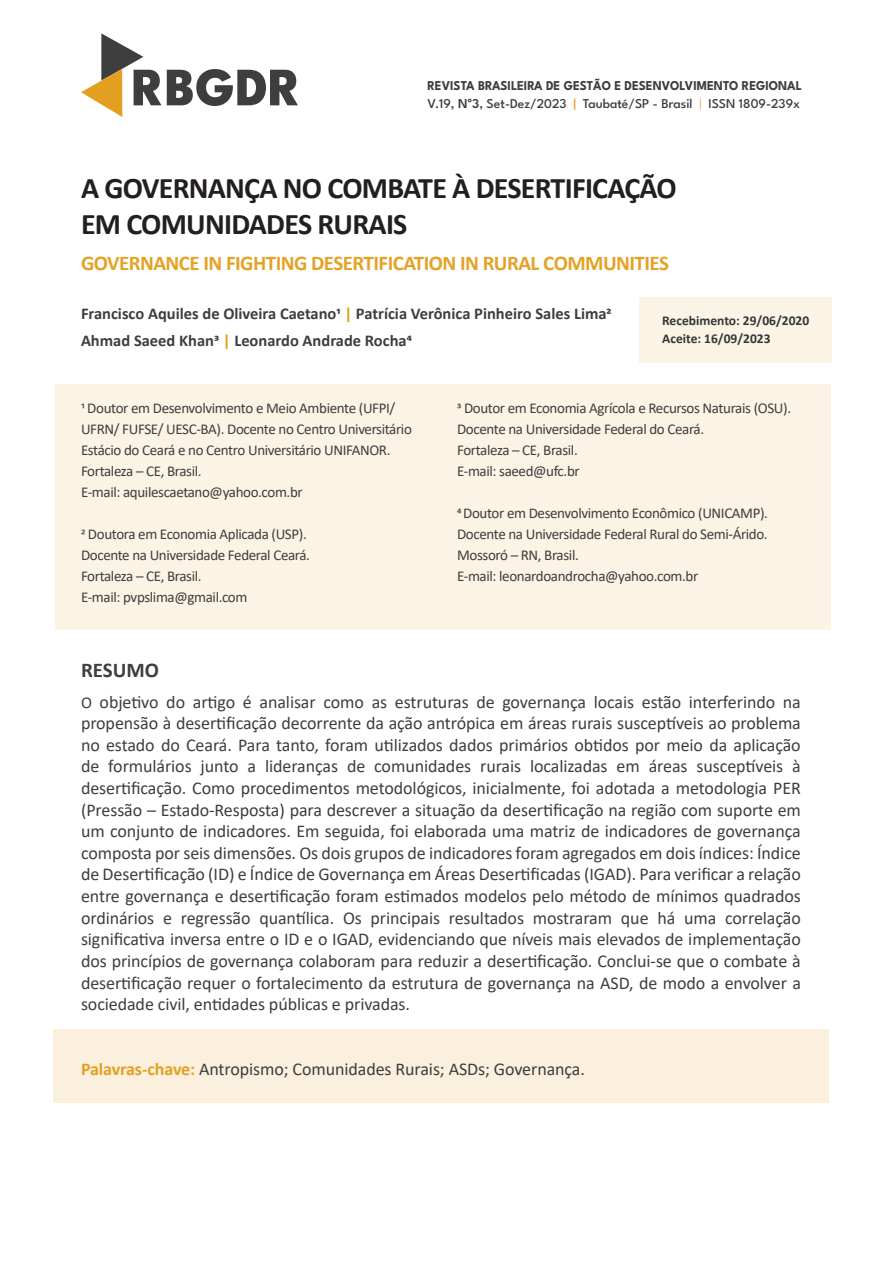
<style>
.page{position:relative;width:891px;height:1262px;background:#fff}
.page>*{position:absolute;margin:0;border:0;box-sizing:border-box;transform-origin:0 0}
.t1{font:800 54px "League Spartan";color:#3e3e3f}
.Titulo_Artigo{font:700 30px/36px "Calibri";letter-spacing:-.025em;color:#231f20}
.Titulo_Artigo-2{font:700 21px "Calibri";letter-spacing:-.025em;color:#e4a227}
.Resumo_e_Abstract{font:700 21px "Calibri";color:#3e3e3f}
.Resumo_e_Abstract-2{font:18px/21.6px "Calibri";letter-spacing:-.005em;color:#3e3e3f;text-align:justify}
.Palavra_Chave_-_Text{font:18px "Calibri";letter-spacing:-.005em;color:#3e3e3f}
.Autores{font:700 16.5px "Calibri";color:#3e3e3f}
.Instituições{font:15px/21px "Calibri";letter-spacing:-.025em;color:#3e3e3f}
.t2{font:500 13.5px "League Spartan";color:#3e3e3f}
.t3{font:700 13.5px "League Spartan";color:#3e3e3f;scale:.94 1}
.Data_de_Recebido_e_A{font:700 13.5px "Calibri";color:#333739}
.s1{font-weight:600}
.s2{font-family:"Calibri";font-weight:700}
.s3{color:#e39f20}
.s4{font-weight:300;color:#e39f20}
.s5{font-size:16.5px}
.s6{font-weight:700;color:#e39f20}
</style>
<div class="page">
<div style="left:55px;top:384px;width:776px;height:245px;background:#fbf3e4"></div>
<div style="left:639px;top:297px;width:192px;height:66px;background:#fbf3e4"></div>
<div style="left:53px;top:1029px;width:776px;height:74px;background:#faf0dd"></div>
<svg style="left:81px;top:33px;width:62px;height:84px"></svg>
<h1 class="t1" style="left:132px;top:48px;width:171px">RBGDR</h1>
<p class="t3" style="left:428px;top:76px;width:400px">REVISTA BRASILEIRA DE GESTÃO E DESENVOLVIMENTO REGIONAL</p>
<p class="t2" style="left:428px;top:94px;width:374px">V.19, <span class="s1">N</span><span class="s2">°</span><span class="s1">3</span>, Set-Dez/2023 <span class="s3">|</span> Taubaté/SP - Brasil <span class="s4">|</span> ISSN 1809-239x</p>
<p class="Titulo_Artigo" style="left:81px;top:170px;width:597px">A GOVERNANÇA NO COMBATE À DESERTIFICAÇÃO<br>EM COMUNIDADES RURAIS</p>
<p class="Titulo_Artigo-2" style="left:81px;top:248px;width:589px">GOVERNANCE IN FIGHTING DESERTIFICATION IN RURAL COMMUNITIES</p>
<p class="Autores" style="left:81px;top:302px;width:532px">Francisco Aquiles de Oliveira Caetano1 <span class="s3">|</span> Patrícia Verônica Pinheiro Sales Lima2</p>
<p class="Autores" style="left:81px;top:329px;width:332px">Ahmad Saeed Khan3 <span class="s3">|</span> Leonardo Andrade Rocha4</p>
<p class="Data_de_Recebido_e_A" style="left:662px;top:311px;width:149px">Recebimento: 29/06/2020</p>
<p class="Data_de_Recebido_e_A" style="left:662px;top:329px;width:110px">Aceite: 16/09/2023</p>
<p class="Instituições" style="left:81px;top:396px;width:332px">1 Doutor em Desenvolvimento e Meio Ambiente (UFPI/ UFRN/ FUFSE/ UESC-BA). Docente no Centro Universitário Estácio do Ceará e no Centro Universitário UNIFANOR.<br>Fortaleza – CE, Brasil.</p>
<p class="Instituições" style="left:81px;top:480px;width:223px">E-mail: aquilescaetano@yahoo.com.br</p>
<p class="Instituições" style="left:81px;top:522px;width:227px">2 Doutora em Economia Aplicada (USP).</p>
<p class="Instituições" style="left:81px;top:543px;width:231px">Docente na Universidade Federal Ceará.</p>
<p class="Instituições" style="left:81px;top:564px;width:122px">Fortaleza – CE, Brasil.</p>
<p class="Instituições" style="left:81px;top:585px;width:168px">E-mail: pvpslima@gmail.com</p>
<p class="Instituições" style="left:457px;top:396px;width:336px">3 Doutor em Economia Agrícola e Recursos Naturais (OSU).<br>Docente na Universidade Federal do Ceará.</p>
<p class="Instituições" style="left:457px;top:438px;width:122px">Fortaleza – CE, Brasil.</p>
<p class="Instituições" style="left:457px;top:459px;width:124px">E-mail: saeed@ufc.br</p>
<p class="Instituições" style="left:457px;top:501px;width:312px;text-align:justify">4 Doutor em Desenvolvimento Econômico (UNICAMP).<br>Docente na Universidade Federal Rural do Semi-Árido.<br>Mossoró – RN, Brasil.</p>
<p class="Instituições" style="left:457px;top:564px;width:243px">E-mail: leonardoandrocha@yahoo.com.br</p>
<p class="Resumo_e_Abstract" style="left:81px;top:655px;width:80px">RESUMO</p>
<p class="Resumo_e_Abstract-2" style="left:81px;top:690px;width:722px"><span class="s5">O</span> objetivo do artigo é analisar como as estruturas de governança locais estão interferindo na propensão à desertificação decorrente da ação antrópica em áreas rurais susceptíveis ao problema no estado do Ceará. Para tanto, foram utilizados dados primários obtidos por meio da aplicação de formulários junto a lideranças de comunidades rurais localizadas em áreas susceptíveis à desertificação. Como procedimentos metodológicos, inicialmente, foi adotada a metodologia PER (Pressão – Estado-Resposta) para descrever a situação da desertificação na região com suporte em um conjunto de indicadores. Em seguida, foi elaborada uma matriz de indicadores de governança composta por seis dimensões. Os dois grupos de indicadores foram agregados em dois índices: Índice de Desertificação (ID) e Índice de Governança em Áreas Desertificadas (IGAD). Para verificar a relação entre governança e desertificação foram estimados modelos pelo método de mínimos quadrados ordinários e regressão quantílica. Os principais resultados mostraram que há uma correlação significativa inversa entre o ID e o IGAD, evidenciando que níveis mais elevados de implementação dos princípios de governança colaboram para reduzir a desertificação. Conclui-se que o combate à desertificação requer o fortalecimento da estrutura de governança na ASD, de modo a envolver a sociedade civil, entidades públicas e privadas.</p>
<p class="Palavra_Chave_-_Text" style="left:81px;top:1056px;width:506px"><span class="s6">Palavras-chave:</span> Antropismo; Comunidades Rurais; ASDs; Governança.</p>
</div>
